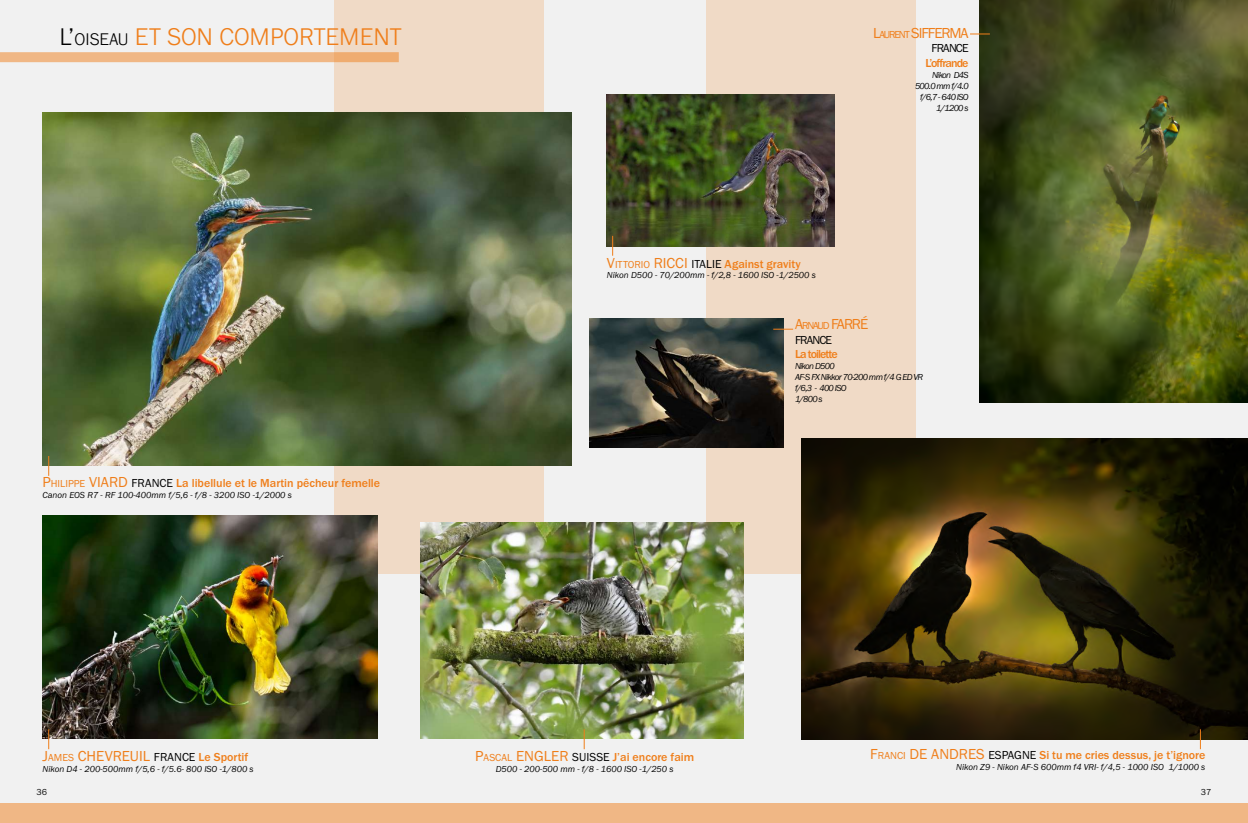
<style>
.page{position:relative;width:1248px;height:823px;background:#fff}
.page>*{position:absolute;margin:0;border:0;box-sizing:border-box;transform-origin:0 0}
.t1{font:300 25px "Franklin Gothic URW";color:#ef7e1a}
.t2{font:15px "Franklin Gothic URW Boo";letter-spacing:-.075em;color:#ef7e1a}
.t3{font:500 12px "Franklin Gothic URW";color:#ef7e1a}
.t4{font:500 12px "Franklin Gothic URW";letter-spacing:-.075em;color:#ef7e1a}
.t5{font:12px "Franklin Gothic URW Boo";letter-spacing:-.075em;color:#000}
.t6{font:10.5px "Franklin Gothic URW Boo";color:#ef7e1a}
.t7{font:9px "Franklin Gothic URW Boo Ita";color:#000}
.t8{font:9px/11px "Franklin Gothic URW Boo Ita";letter-spacing:-.075em;color:#000}
.t9{font:9px "Franklin Gothic URW Boo";color:#000}
.s1{color:#000}
.s2{font-size:17.5px;color:#000}
.s3{font-size:15px}
.s4{font-family:"Franklin Gothic URW Boo";font-weight:400;color:#000}
.s5{font-size:10.5px}
.s6{font-family:"Franklin Gothic URW Boo";font-weight:400;font-size:15px}
.s7{font-family:"Franklin Gothic URW Boo";font-weight:400;font-size:10.5px}
</style>
<div class="page">
<div style="left:0;top:0;width:1247px;height:822px;background:#f1f1f1"></div>
<div style="left:334px;top:0;width:210px;height:573px;background:#f0dac6"></div>
<div style="left:705px;top:0;width:210px;height:573px;background:#f0dac6"></div>
<svg style="left:0;top:52px;width:399px;height:10px;background:#efb683"></svg>
<div style="left:0;top:802px;width:1247px;height:20px;background:#f0b785"></div>
<img style="left:43px;top:113px;width:528px;height:352px">
<img style="left:420px;top:522px;width:323px;height:216px">
<img style="left:43px;top:515px;width:334px;height:223px">
<img style="left:607px;top:95px;width:227px;height:151px">
<img style="left:801px;top:438px;width:446px;height:300px">
<img style="left:979px;top:0;width:268px;height:402px">
<img style="left:589px;top:318px;width:194px;height:129px">
<svg style="left:1199px;top:728px;width:1px;height:20px"></svg>
<svg style="left:773px;top:328px;width:20px;height:1px"></svg>
<svg style="left:970px;top:33px;width:19px;height:1px"></svg>
<svg style="left:48px;top:455px;width:1px;height:20px"></svg>
<svg style="left:583px;top:728px;width:1px;height:20px"></svg>
<svg style="left:612px;top:236px;width:1px;height:19px"></svg>
<svg style="left:48px;top:728px;width:1px;height:20px"></svg>
<h1 class="t1" style="left:59px;top:21px;width:344px"><span class="s1">L’</span><span class="s2">OISEAU</span> ET SON COMPORTEMENT</h1>
<p class="t6" style="left:43px;top:477px;width:56px"><span class="s3">P</span>HILIPPE <span class="s3">VIARD</span></p>
<h3 class="t3" style="left:131px;top:475px;width:250px"><span class="s4">FRANCE</span> La libellule et le Martin pêcheur femelle</h3>
<p class="t7" style="left:43px;top:489px;width:251px">Canon EOS R7 - RF 100-400mm f/5,6 - f/8 - 3200 ISO -1/2000 s</p>
<p class="t6" style="left:607px;top:257px;width:55px"><span class="s3">V</span>ITTORIO <span class="s3">RICCI</span></p>
<h3 class="t3" style="left:691px;top:256px;width:111px"><span class="s4">ITALIE</span> Against gravity</h3>
<p class="t7" style="left:607px;top:269px;width:210px">Nikon D500 - 70/200mm - f/2,8 - 1600 ISO -1/2500 s</p>
<h2 class="t2" style="left:873px;top:24px;width:71px">L<span class="s5">AURENT</span> SI FFERMA</h2>
<h3 class="t5" style="left:931px;top:41px;width:39px">FRANCE</h3>
<h3 class="t4" style="left:925px;top:55px;width:45px">L’offrande</h3>
<p class="t8" style="left:914px;top:69px;width:55px;text-align:right">Nikon D4S<br>500.0 mm f/4.0 f/6,7 - 640 ISO<br>1/1200 s</p>
<h2 class="t2" style="left:795px;top:315px;width:51px">A<span class="s5">RNAUD</span> FARRÉ</h2>
<h3 class="t5" style="left:795px;top:332px;width:39px">FRANCE</h3>
<h3 class="t4" style="left:795px;top:346px;width:44px">La toilette</h3>
<p class="t8" style="left:795px;top:360px;width:130px">Nikon D500<br>AF-S FX Nikkor 70-200 mm f/4 G ED VR f/6,3 - 400 ISO<br>1/800 s</p>
<h2 class="t2" style="left:43px;top:746px;width:62px">J<span class="s5">AMES</span> CHEVREUI</h2>
<h3 class="t3" style="left:143px;top:749px;width:107px"><span class="s6">L</span> <span class="s4">FRANCE</span> Le Sportif</h3>
<p class="t7" style="left:43px;top:762px;width:213px">Nikon D4 - 200-500mm f/5,6 - f/5.6- 800 ISO -1/800 s</p>
<h3 class="t3" style="left:475px;top:749px;width:220px"><span class="s6">P</span><span class="s7">ASCAL</span> <span class="s6">ENGLER</span> <span class="s4">SUISSE</span> J’ai encore faim</h3>
<p class="t7" style="left:495px;top:762px;width:179px">D500 - 200-500 mm - f/8 - 1600 ISO -1/250 s</p>
<h2 class="t2" style="left:870px;top:744px;width:71px">F<span class="s5">RANCI</span> DE ANDRES</h2>
<h3 class="t3" style="left:988px;top:747px;width:218px"><span class="s4">ESPAGNE</span> Si tu me cries dessus, je t’ignore</h3>
<p class="t7" style="left:956px;top:760px;width:251px">Nikon Z9 - Nikon AF-S 600mm f4 VRI- f/4,5 - 1000 ISO 1/1000 s</p>
<p class="t9" style="left:37px;top:785px;width:12px">36</p>
<p class="t9" style="left:1200px;top:785px;width:12px">37</p>
</div>
